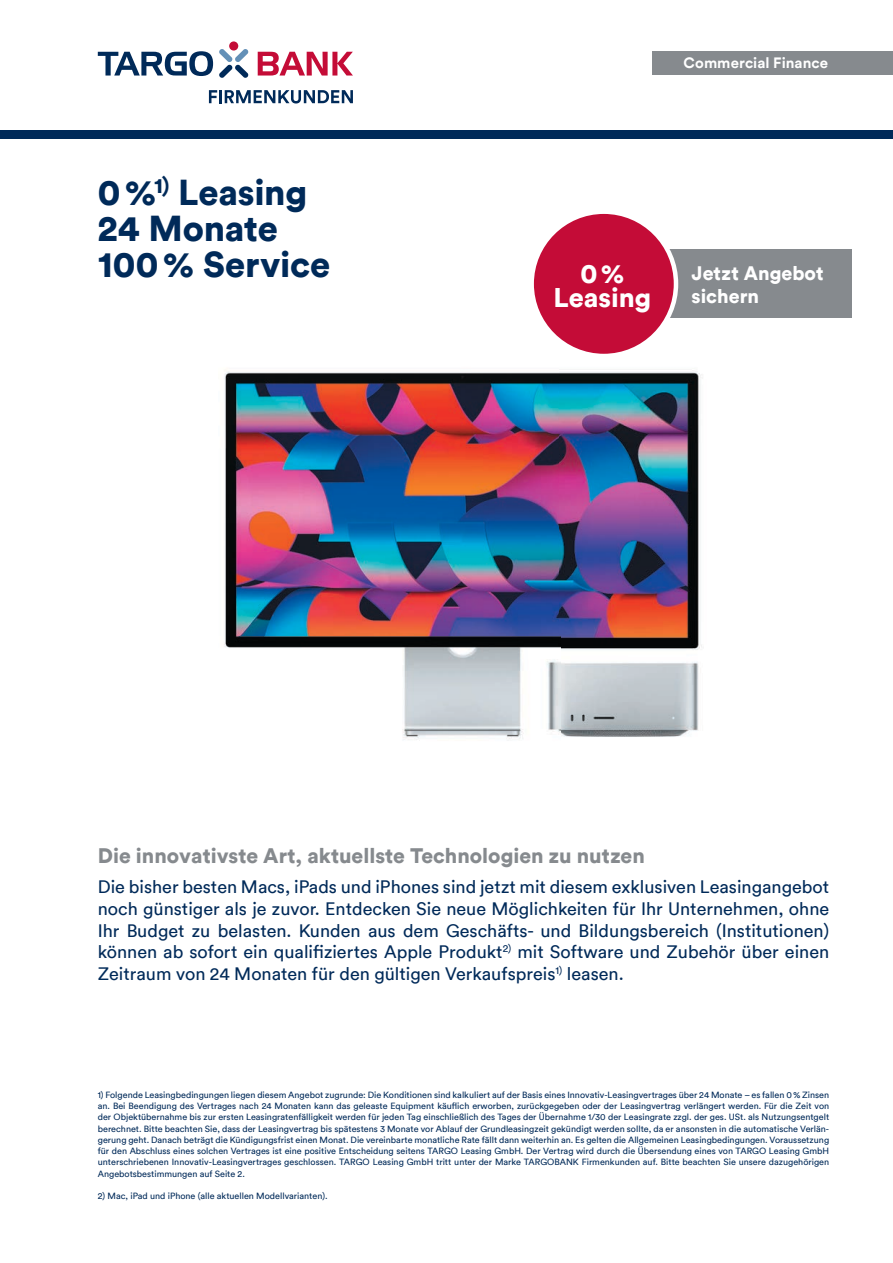
<style>
.page{position:relative;width:893px;height:1263px;background:#fff}
.page>*{position:absolute;margin:0;border:0;box-sizing:border-box;transform-origin:0 0}
.t1{font:900 36px/36px "Circular Pro TT";letter-spacing:-.005em;color:#002a59}
.t2{font:900 27px/24px "Circular Pro TT";color:#fff;text-align:center}
.t3{font:900 21px "Circular Pro TT";color:#868a8e}
.t4{font:900 19.5px/23.4px "Circular Pro TT";color:#fff}
.t5{font:18px/21.6px "Circular Pro TT";color:#002a59;text-align:justify}
.t6{font:700 15px "Circular Pro TT";color:#fff}
.t7{font:9px/11.2px "Circular Pro TT";color:#002a59;text-align:justify}
</style>
<div class="page">
<svg style="left:98px;top:51px;width:115px;height:25px"></svg>
<svg style="left:258px;top:52px;width:95px;height:24px"></svg>
<svg style="left:219px;top:49px;width:30px;height:29px"></svg>
<div style="left:229px;top:41px;width:9px;height:10px;background:#c40c37;border-radius:50%"></div>
<svg style="left:209px;top:90px;width:144px;height:14px"></svg>
<div style="left:0;top:130px;width:893px;height:9px;background:#002a59"></div>
<img style="left:224px;top:370px;width:478px;height:370px">
<div style="left:653px;top:52px;width:240px;height:23px;background:#868a8e"></div>
<div style="left:649px;top:249px;width:202px;height:69px;background:#868a8e"></div>
<div style="left:532px;top:212px;width:144px;height:144px;background:#c40c37;border-radius:50%"></div>
<div style="left:529px;top:209px;width:149px;height:149px;border:4px solid #fff;border-radius:50%"></div>
<h1 class="t1" style="left:98px;top:173px;width:234px">0%<sup>1)</sup> Leasing<br>24 Monate<br>100% Service</h1>
<h3 class="t6" style="left:684px;top:53px;width:146px">Commercial Finance</h3>
<h2 class="t2" style="left:553px;top:260px;width:99px">0%<br>Leasing</h2>
<h3 class="t4" style="left:692px;top:261px;width:133px">Jetzt Angebot sichern</h3>
<h3 class="t3" style="left:98px;top:841px;width:548px">Die innovativste Art, aktuellste Technologien zu nutzen</h3>
<p class="t5" style="left:98px;top:875px;width:733px">Die bisher besten Macs, iPads und iPhones sind jetzt mit diesem exklusiven Leasingangebot noch günstiger als je zuvor. Entdecken Sie neue Möglichkeiten für Ihr Unternehmen, ohne Ihr Budget zu belasten. Kunden aus dem Geschäfts- und Bildungsbereich (Institutionen) können ab sofort ein qualifiziertes Apple Produkt<sup>2)</sup> mit Software und Zubehör über einen Zeitraum von 24 Monaten für den gültigen Verkaufspreis<sup>1)</sup> leasen.</p>
<p class="t7" style="left:98px;top:1089px;width:733px">1) Folgende Leasingbedingungen liegen diesem Angebot zugrunde: Die Konditionen sind kalkuliert auf der Basis eines Innovativ-Leasingvertrages über 24 Monate – es fallen 0% Zinsen an. Bei Beendigung des Vertrages nach 24 Monaten kann das geleaste Equipment käuflich erworben, zurückgegeben oder der Leasingvertrag verlängert werden. Für die Zeit von der Objektübernahme bis zur ersten Leasingratenfälligkeit werden für jeden Tag einschließlich des Tages der Übernahme 1/30 der Leasingrate zzgl. der ges. USt. als Nutzungsentgelt berechnet. Bitte beachten Sie, dass der Leasingvertrag bis spätestens 3 Monate vor Ablauf der Grundleasingzeit gekündigt werden sollte, da er ansonsten in die automatische Verlän&shy;gerung geht. Danach beträgt die Kündigungsfrist einen Monat. Die vereinbarte monatliche Rate fällt dann weiterhin an. Es gelten die Allgemeinen Leasingbedingungen. Voraussetzung für den Abschluss eines solchen Vertrages ist eine positive Entscheidung seitens TARGO Leasing GmbH. Der Vertrag wird durch die Übersendung eines von TARGO Leasing GmbH unterschriebenen Innovativ-Leasingvertrages geschlossen. TARGO Leasing GmbH tritt unter der Marke TARGOBANK Firmenkunden auf. Bitte beachten Sie unsere dazugehörigen Angebotsbestimmungen auf Seite 2.</p>
<p class="t7" style="left:98px;top:1190px;width:231px">2) Mac, iPad und iPhone (alle aktuellen Modellvarianten).</p>
</div>
